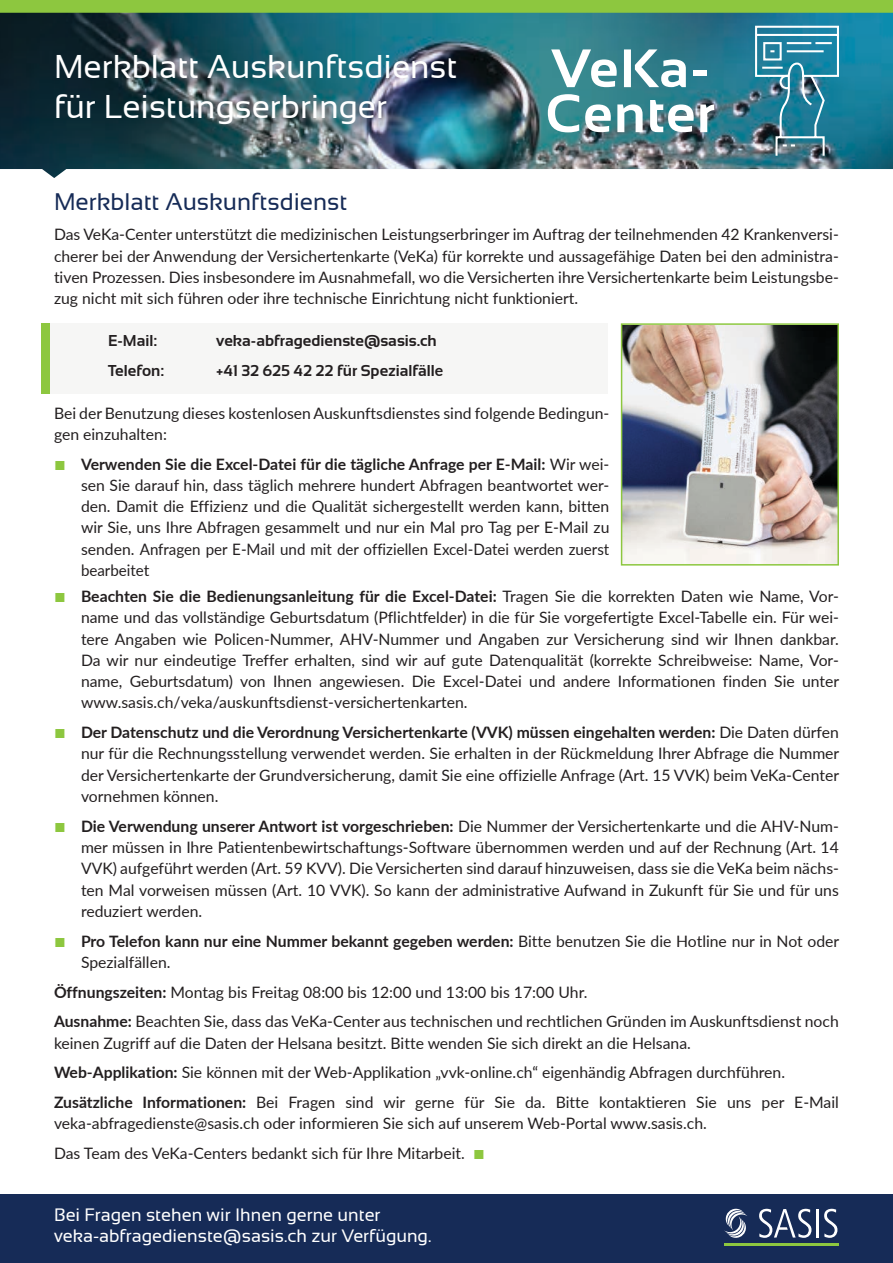
<style>
.page{position:relative;width:893px;height:1263px;background:#fff}
.page>*{position:absolute;margin:0;border:0;box-sizing:border-box;transform-origin:0 0}
.t1{font:700 54px/45px "Sansation";letter-spacing:.025em;color:#fff}
.t2{font:33px "Sansation";color:#fff}
.t3{font:24px "Sansation";color:#162b57}
.t4{font:18px/21px "Sansation";color:#fff}
.body{font:15.75px/21.3px "Lato";color:#231f20;text-align:justify}
.body-2{font:700 15.75px "Sansation";color:#231f20}
.s1{font-family:"Lato"}
.s2{font-family:"Arial";font-size:19.5px;color:#8dc73f}
.s3{font-weight:700}
</style>
<div class="page">
<div style="left:0;top:0;width:893px;height:13px;background:#8dc73f"></div>
<img style="left:0;top:13px;width:893px;height:165px">
<img style="left:754px;top:25px;width:86px;height:133px">
<div style="left:0;top:1194px;width:893px;height:69px;background:#162b57"></div>
<hr style="left:724px;top:1243px;width:115px;height:2px;background:#8dc73f">
<hr style="left:817px;top:1209px;width:2px;height:28px;background:#fff">
<svg style="left:824px;top:1209px;width:13px;height:29px"></svg>
<svg style="left:759px;top:1209px;width:52px;height:29px"></svg>
<svg style="left:724px;top:1209px;width:23px;height:29px"></svg>
<img style="left:624px;top:326px;width:212px;height:237px">
<div style="left:621px;top:323px;width:218px;height:243px;border:2px solid #8dc73f"></div>
<div style="left:50px;top:323px;width:558px;height:70px;background:#f6f6f5"></div>
<div style="left:41px;top:323px;width:9px;height:70px;background:#8dc73f"></div>
<p class="t2" style="left:54px;top:48px;width:405px">Merkblatt Auskunftsdienst</p>
<p class="t2" style="left:54px;top:88px;width:334px">für Leistungserbringer</p>
<h1 class="t1" style="left:545px;top:46px;width:171px">VeKa-<br>Center</h1>
<p class="t3" style="left:54px;top:189px;width:295px">Merkblatt Auskunftsdienst</p>
<p class="body" style="left:54px;top:223px;width:786px">Das VeKa-Center unterstützt die medizinischen Leistungserbringer im Auftrag der teilnehmenden 42 Krankenversi&shy;cherer bei der Anwendung der Versichertenkarte (VeKa) für korrekte und aussagefähige Daten bei den administra&shy;tiven Prozessen. Dies insbesondere im Ausnahmefall, wo die Versicherten ihre Versichertenkarte beim Leistungsbe&shy;zug nicht mit sich führen oder ihre technische Einrichtung nicht funktioniert.</p>
<p class="body-2" style="left:108px;top:332px;width:51px">E-Mail:</p>
<p class="body-2" style="left:216px;top:332px;width:222px">veka-abfragedienste@sasis.ch</p>
<p class="body-2" style="left:108px;top:362px;width:58px">Telefon:</p>
<p class="body-2" style="left:216px;top:362px;width:229px">+41 32 625 42 22 für Spezialfäll<span class="s1">e</span></p>
<p class="body" style="left:54px;top:402px;width:557px">Bei der Benutzung dieses kostenlosen Auskunftsdienstes sind folgende Bedingun&shy;gen einzuhalten:</p>
<p class="body" style="left:81px;top:453px;width:530px;text-indent:-27px"><span class="s2">■</span> <span class="s3">Verwenden Sie die Excel-Datei für die tägliche Anfrage per E-Mail:</span> Wir wei&shy;sen Sie darauf hin, dass täglich mehrere hundert Abfragen beantwortet wer&shy;den. Damit die Effizienz und die Qualität sichergestellt werden kann, bitten wir Sie, uns Ihre Abfragen gesammelt und nur ein Mal pro Tag per E-Mail zu senden. Anfragen per E-Mail und mit der offiziellen Excel-Datei werden zuerst bearbeitet</p>
<p class="body" style="left:81px;top:585px;width:760px;text-indent:-27px"><span class="s2">■</span> <span class="s3">Beachten Sie die Bedienungsanleitung für die Excel-Datei:</span> Tragen Sie die korrekten Daten wie Name, Vor&shy;name und das vollständige Geburtsdatum (Pflichtfelder) in die für Sie vorgefertigte Excel-Tabelle ein. Für wei&shy;tere Angaben wie Policen-Nummer, AHV-Nummer und Angaben zur Versicherung sind wir Ihnen dankbar.<br>Da wir nur eindeutige Treffer erhalten, sind wir auf gute Datenqualität (korrekte Schreibweise: Name, Vor&shy;name, Geburtsdatum) von Ihnen angewiesen. Die Excel-Datei und andere Informationen finden Sie unter www.sasis.ch/veka/auskunftsdienst-versichertenkarten.</p>
<p class="body" style="left:81px;top:721px;width:760px;text-indent:-27px"><span class="s2">■</span> <span class="s3">Der Datenschutz und die Verordnung Versichertenkarte (VVK) müssen eingehalten werden:</span> Die Daten dürfen nur für die Rechnungsstellung verwendet werden. Sie erhalten in der Rückmeldung Ihrer Abfrage die Nummer der Versichertenkarte der Grundversicherung, damit Sie eine offizielle Anfrage (Art. 15 VVK) beim VeKa-Center vornehmen können.</p>
<p class="body" style="left:81px;top:815px;width:759px;text-indent:-27px"><span class="s2">■</span> <span class="s3">Die Verwendung unserer Antwort ist vorgeschrieben:</span> Die Nummer der Versichertenkarte und die AHV-Num&shy;mer müssen in Ihre Patientenbewirtschaftungs-Software übernommen werden und auf der Rechnung (Art. 14<br>VVK) aufgeführt werden (Art. 59 KVV). Die Versicherten sind darauf hinzuweisen, dass sie die VeKa beim nächs&shy;ten Mal vorweisen müssen (Art. 10 VVK). So kann der administrative Aufwand in Zukunft für Sie und für uns reduziert werden.</p>
<p class="body" style="left:81px;top:929px;width:760px;text-indent:-27px"><span class="s2">■</span> <span class="s3">Pro Telefon kann nur eine Nummer bekannt gegeben werden:</span> Bitte benutzen Sie die Hotline nur in Not oder<br>Spezialfällen.</p>
<p class="body" style="left:54px;top:980px;width:535px"><span class="s3">Öffnungszeiten:</span> Montag bis Freitag 08:00 bis 12:00 und 13:00 bis 17:00 Uhr.</p>
<p class="body" style="left:54px;top:1010px;width:786px"><span class="s3">Ausnahme:</span> Beachten Sie, dass das VeKa-Center aus technischen und rechtlichen Gründen im Auskunftsdienst noch keinen Zugriff auf die Daten der Helsana besitzt. Bitte wenden Sie sich direkt an die Helsana.</p>
<p class="body" style="left:54px;top:1061px;width:733px"><span class="s3">Web-Applikation:</span> Sie können mit der Web-Applikation „vvk-online.ch“ eigenhändig Abfragen durchführen.</p>
<p class="body" style="left:54px;top:1091px;width:786px"><span class="s3">Zusätzliche Informationen:</span> Bei Fragen sind wir gerne für Sie da. Bitte kontaktieren Sie uns per E-Mail veka-abfragedienste@sasis.ch oder informieren Sie sich auf unserem Web-Portal www.sasis.ch.</p>
<p class="body" style="left:54px;top:1142px;width:432px">Das Team des VeKa-Centers bedankt sich für Ihre Mitarbeit. <span class="s2">■</span></p>
<p class="t4" style="left:54px;top:1204px;width:379px">Bei Fragen stehen wir Ihnen gerne unter veka-abfragedienste@sasis.ch zur Verfügung.</p>
</div>
